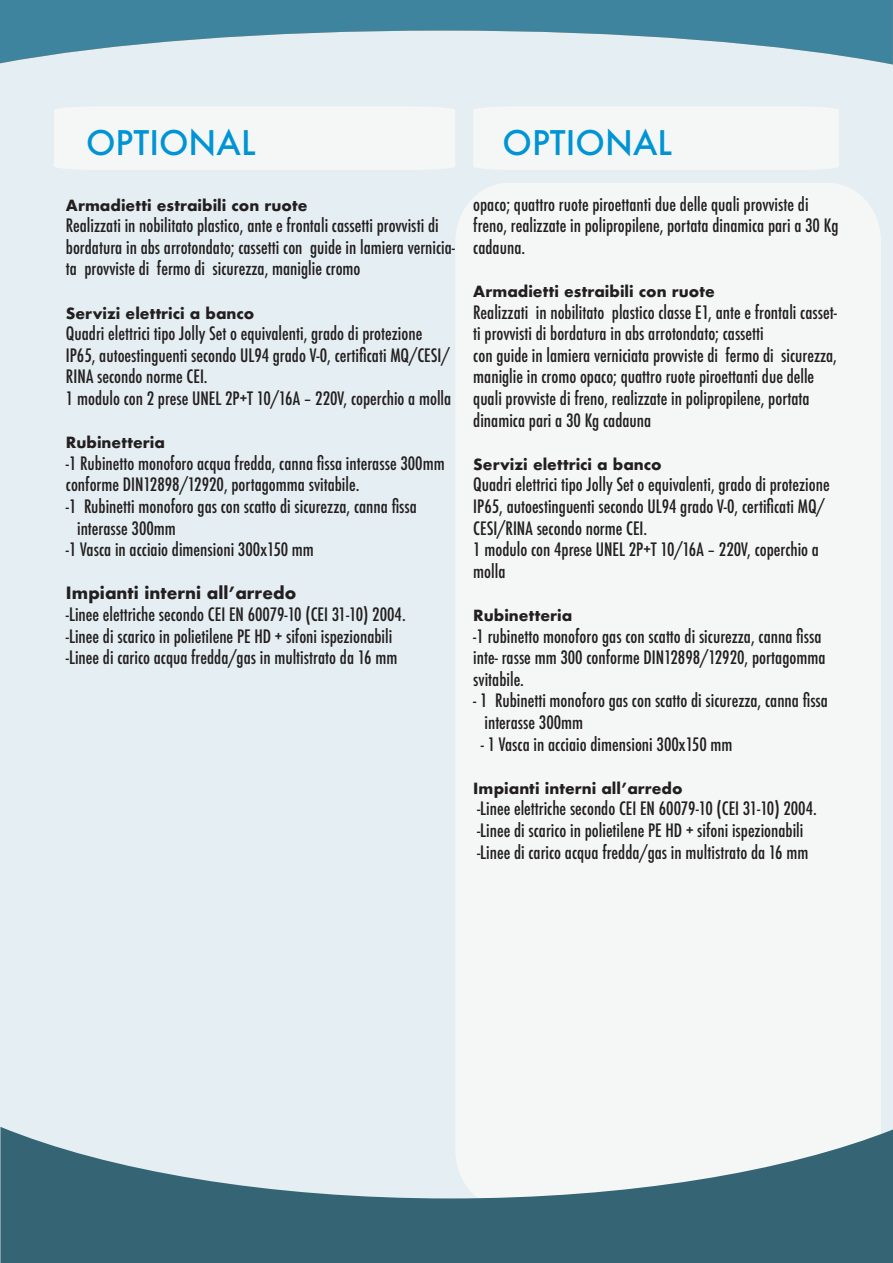
<style>
.page{position:relative;width:893px;height:1263px;background:#fff}
.page>*{position:absolute;margin:0;border:0;box-sizing:border-box;transform-origin:0 0}
.t1{font:500 33px "Futura";color:#0094d4}
.t2{font:500 condensed 18px/21.6px "Futura";color:#231f20}
.t3{font:700 16.5px "Futura";color:#231f20}
.t4{font:700 15px "Futura";color:#231f20}
</style>
<div class="page">
<div style="left:0;top:0;width:892px;height:1263px;background:#e5eef2"></div>
<div style="left:456px;top:183px;width:425px;height:944px;background:#f5f7f7"></div>
<svg style="left:0;top:1127px;width:893px;height:136px;fill:#356574"></svg>
<svg style="left:0;top:0;width:892px;height:65px;fill:#3e849f"></svg>
<svg style="left:892px;top:0;width:1px;height:65px"></svg>
<div style="left:54px;top:106px;width:401px;height:64px;background:#f5f7f7"></div>
<div style="left:473px;top:106px;width:366px;height:64px;background:#f5f7f7"></div>
<p class="t1" style="left:86px;top:120px;width:171px">OPTIONAL</p>
<p class="t1" style="left:502px;top:120px;width:171px">OPTIONAL</p>
<p class="t4" style="left:66px;top:194px;width:243px">Armadietti estraibili con ruote</p>
<p class="t2" style="left:66px;top:215px;width:391px">Realizzati in nobilitato plastico, ante e frontali cassetti provvisti di bordatura in abs arrotondato; cassetti con guide in lamiera vernicia&shy;ta provviste di fermo di sicurezza, maniglie cromo</p>
<p class="t4" style="left:66px;top:302px;width:190px">Servizi elettrici a banco</p>
<p class="t2" style="left:66px;top:323px;width:385px">Quadri elettrici tipo Jolly Set o equivalenti, grado di protezione<br>IP65, autoestinguenti secondo UL94 grado V-0, certificati MQ/CESI/<br>RINA secondo norme CEI.</p>
<p class="t2" style="left:66px;top:388px;width:387px">1 modulo con 2 prese UNEL 2P+T 10/16A – 220V, coperchio a molla</p>
<p class="t4" style="left:66px;top:432px;width:100px">Rubinetteria</p>
<p class="t2" style="left:66px;top:452px;width:380px">-1 Rubinetto monoforo acqua fredda, canna fissa interasse 300mm conforme DIN12898/12920, portagomma svitabile.</p>
<p class="t2" style="left:66px;top:496px;width:353px">-1 Rubinetti monoforo gas con scatto di sicurezza, canna fissa</p>
<p class="t2" style="left:77px;top:517px;width:100px">interasse 300mm</p>
<p class="t2" style="left:66px;top:539px;width:250px">-1 Vasca in acciaio dimensioni 300x150 mm</p>
<p class="t3" style="left:66px;top:581px;width:232px">Impianti interni all’arredo</p>
<p class="t2" style="left:66px;top:604px;width:341px">-Linee elettriche secondo CEI EN 60079-10 (CEI 31-10) 2004.</p>
<p class="t2" style="left:66px;top:625px;width:328px">-Linee di scarico in polietilene PE HD + sifoni ispezionabili</p>
<p class="t2" style="left:66px;top:647px;width:333px">-Linee di carico acqua fredda/gas in multistrato da 16 mm</p>
<p class="t2" style="left:473px;top:193px;width:367px">opaco; quattro ruote piroettanti due delle quali provviste di freno, realizzate in polipropilene, portata dinamica pari a 30 Kg cadauna.</p>
<p class="t4" style="left:473px;top:280px;width:243px">Armadietti estraibili con ruote</p>
<p class="t2" style="left:473px;top:301px;width:365px">Realizzati in nobilitato plastico classe E1, ante e frontali casset&shy;ti provvisti di bordatura in abs arrotondato; cassetti</p>
<p class="t2" style="left:473px;top:344px;width:365px">con guide in lamiera verniciata provviste di fermo di sicurezza, maniglie in cromo opaco; quattro ruote piroettanti due delle quali provviste di freno, realizzate in polipropilene, portata dinamica pari a 30 Kg cadauna</p>
<p class="t4" style="left:473px;top:453px;width:190px">Servizi elettrici a banco</p>
<p class="t2" style="left:473px;top:474px;width:358px">Quadri elettrici tipo Jolly Set o equivalenti, grado di protezione<br>IP65, autoestinguenti secondo UL94 grado V-0, certificati MQ/<br>CESI/RINA secondo norme CEI.</p>
<p class="t2" style="left:473px;top:539px;width:347px">1 modulo con 4prese UNEL 2P+T 10/16A – 220V, coperchio a molla</p>
<p class="t4" style="left:473px;top:604px;width:100px">Rubinetteria</p>
<p class="t2" style="left:473px;top:625px;width:354px">-1 rubinetto monoforo gas con scatto di sicurezza, canna fissa inte- rasse mm 300 conforme DIN12898/12920, portagomma svitabile.</p>
<p class="t2" style="left:473px;top:690px;width:356px">- 1 Rubinetti monoforo gas con scatto di sicurezza, canna fissa</p>
<p class="t2" style="left:484px;top:712px;width:100px">interasse 300mm</p>
<p class="t2" style="left:481px;top:733px;width:253px">- 1 Vasca in acciaio dimensioni 300x150 mm</p>
<p class="t4" style="left:473px;top:777px;width:211px">Impianti interni all’arredo</p>
<p class="t2" style="left:477px;top:798px;width:341px">-Linee elettriche secondo CEI EN 60079-10 (CEI 31-10) 2004.</p>
<p class="t2" style="left:477px;top:820px;width:328px">-Linee di scarico in polietilene PE HD + sifoni ispezionabili</p>
<p class="t2" style="left:477px;top:841px;width:333px">-Linee di carico acqua fredda/gas in multistrato da 16 mm</p>
</div>
